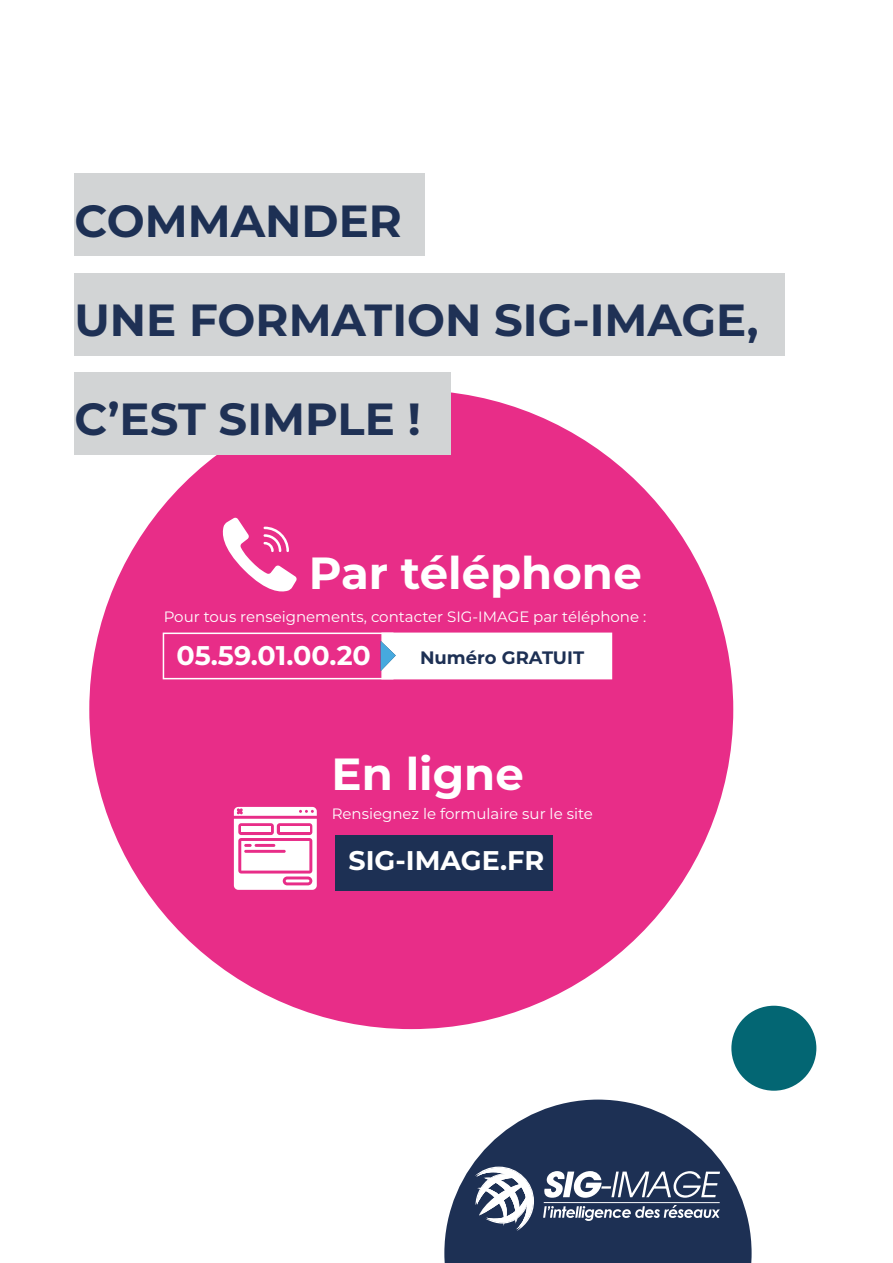
<style>
.page{position:relative;width:893px;height:1263px;background:#fff}
.page>*{position:absolute;margin:0;border:0;box-sizing:border-box;transform-origin:0 0}
.t1{font:700 45px/98.9px "Montserrat";color:#1f3155}
.t2{font:700 45px "Montserrat";color:#fff}
.t3{font:700 45px "Montserrat";color:#1d3054}
.t4{font:700 27px "Montserrat";color:#fff}
.t5{font:700 18px "Montserrat";color:#1d3054}
.t6{font:15px "Montserrat";color:#fff}
</style>
<div class="page">
<div style="left:89px;top:390px;width:644px;height:639px;background:#e82d88;border-radius:50%"></div>
<svg style="left:444px;top:1099px;width:308px;height:164px;fill:#1d3054"></svg>
<div style="left:74px;top:173px;width:351px;height:83px;background:#d2d4d5"></div>
<div style="left:74px;top:273px;width:710px;height:83px;background:#d2d4d5"></div>
<div style="left:74px;top:372px;width:377px;height:83px;background:#d2d4d5"></div>
<div style="left:335px;top:836px;width:218px;height:55px;background:#1d3054"></div>
<svg style="left:222px;top:517px;width:75px;height:75px"></svg>
<svg style="left:475px;top:1166px;width:245px;height:65px"></svg>
<div style="left:731px;top:1006px;width:85px;height:85px;background:#036673;border-radius:50%"></div>
<div style="left:381px;top:632px;width:231px;height:47px;background:#fff;border:2px solid #fff"></div>
<div style="left:163px;top:632px;width:230px;height:47px;border:2px solid #fff"></div>
<svg style="left:381px;top:641px;width:15px;height:30px"></svg>
<svg style="left:234px;top:807px;width:83px;height:83px"></svg>
<hr style="left:286px;top:879px;width:23px;height:3px;background:#fff">
<h1 class="t3" style="left:74px;top:188px;width:329px">COMMANDER</h1>
<h1 class="t1" style="left:74px;top:269px;width:686px">UNE FORMATION SIG-IMAGE,<br>C’EST SIMPLE !</h1>
<h1 class="t2" style="left:309px;top:540px;width:334px">Par téléphone</h1>
<p class="t6" style="left:164px;top:606px;width:484px">Pour tous renseignements, contacter SIG-IMAGE par téléphone :</p>
<h2 class="t4" style="left:176px;top:636px;width:196px">05.59.01.00.20</h2>
<p class="t5" style="left:420px;top:645px;width:166px">Numéro GRATUIT</p>
<h1 class="t2" style="left:332px;top:742px;width:194px">En ligne</h1>
<p class="t6" style="left:332px;top:804px;width:263px">Rensiegnez le formulaire sur le site</p>
<h2 class="t4" style="left:348px;top:841px;width:197px">SIG-IMAGE.FR</h2>
</div>
